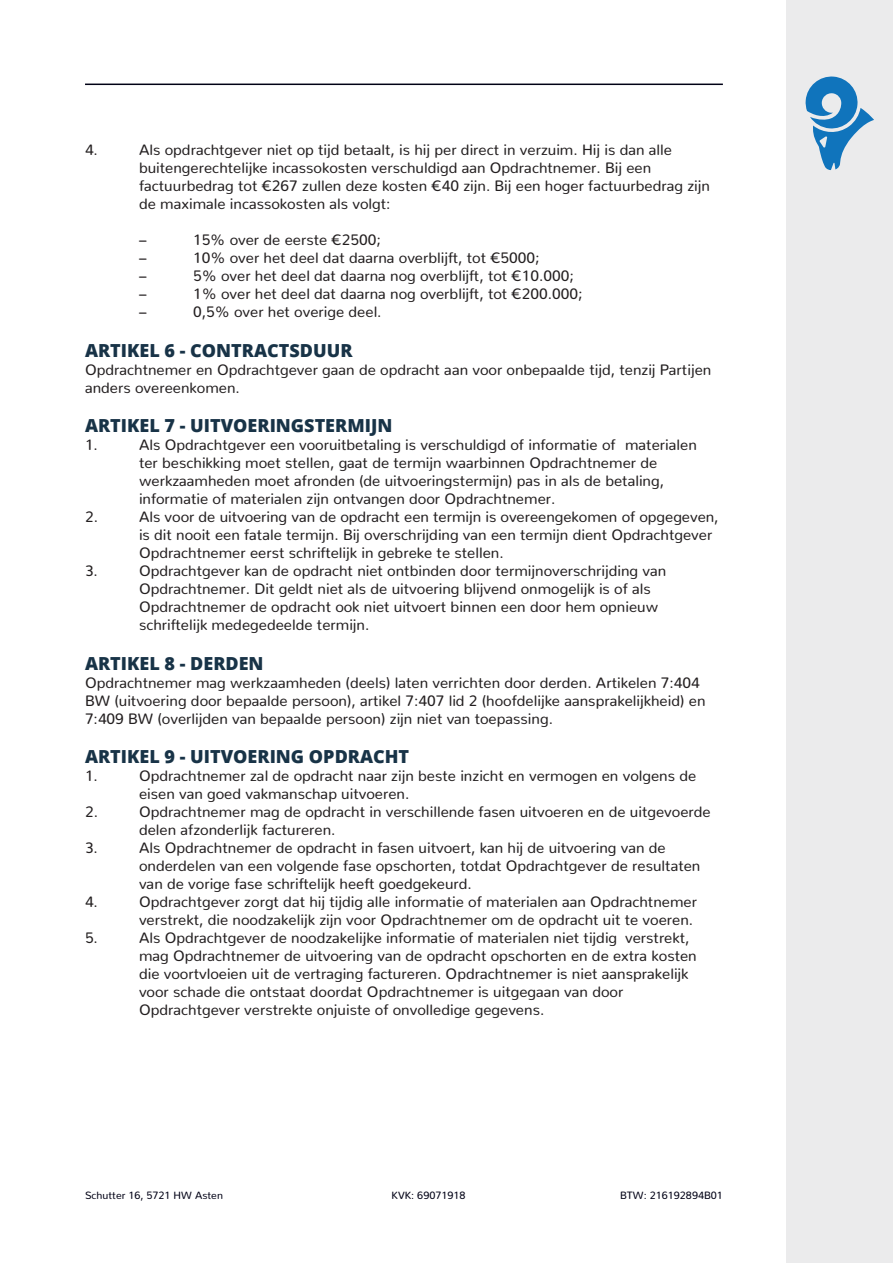
<style>
.page{position:relative;width:893px;height:1263px;background:#fff}
.page>*{position:absolute;margin:0;border:0;box-sizing:border-box;transform-origin:0 0}
.t1{font:800 18px "Open Sans";color:#183347}
.t2{font:15px/18px "Nunito";color:#231f20}
.t3{font:10.5px "Nunito";color:#000115}
</style>
<div class="page">
<hr style="left:85px;top:84px;width:638px;height:1px;background:#000115">
<div style="left:787px;top:0;width:106px;height:1263px;background:#ebebec"></div>
<svg style="left:805px;top:76px;width:69px;height:94px"></svg>
<p class="t2" style="left:85px;top:139px;width:14px">4.</p>
<p class="t2" style="left:139px;top:139px;width:573px">Als opdrachtgever niet op tijd betaalt, is hij per direct in verzuim. Hij is dan alle buitengerechtelijke incassokosten verschuldigd aan Opdrachtnemer. Bij een factuurbedrag tot €267 zullen deze kosten €40 zijn. Bij een hoger factuurbedrag zijn de maximale incassokosten als volgt:</p>
<p class="t2" style="left:139px;top:229px;width:9px">–</p>
<p class="t2" style="left:193px;top:229px;width:189px">15% over de eerste €2500;</p>
<p class="t2" style="left:139px;top:247px;width:9px">–</p>
<p class="t2" style="left:193px;top:247px;width:348px">10% over het deel dat daarna overblijft, tot €5000;</p>
<p class="t2" style="left:139px;top:265px;width:9px">–</p>
<p class="t2" style="left:193px;top:265px;width:382px">5% over het deel dat daarna nog overblijft, tot €10.000;</p>
<p class="t2" style="left:139px;top:283px;width:9px">–</p>
<p class="t2" style="left:193px;top:283px;width:391px">1% over het deel dat daarna nog overblijft, tot €200.000;</p>
<p class="t2" style="left:139px;top:301px;width:9px">–</p>
<p class="t2" style="left:193px;top:301px;width:190px">0,5% over het overige deel.</p>
<p class="t1" style="left:85px;top:336px;width:269px">ARTIKEL 6 - CONTRACTSDUUR</p>
<p class="t2" style="left:85px;top:359px;width:628px">Opdrachtnemer en Opdrachtgever gaan de opdracht aan voor onbepaalde tijd, tenzij Partijen anders overeenkomen.</p>
<p class="t1" style="left:85px;top:412px;width:309px">ARTIKEL 7 - UITVOERINGSTERMIJN</p>
<p class="t2" style="left:85px;top:434px;width:14px">1.</p>
<p class="t2" style="left:139px;top:434px;width:559px">Als Opdrachtgever een vooruitbetaling is verschuldigd of informatie of materialen ter beschikking moet stellen, gaat de termijn waarbinnen Opdrachtnemer de werkzaamheden moet afronden (de uitvoeringstermijn) pas in als de betaling, informatie of materialen zijn ontvangen door Opdrachtnemer.</p>
<p class="t2" style="left:85px;top:506px;width:14px">2.</p>
<p class="t2" style="left:139px;top:506px;width:581px">Als voor de uitvoering van de opdracht een termijn is overeengekomen of opgegeven, is dit nooit een fatale termijn. Bij overschrijding van een termijn dient Opdrachtgever<br>Opdrachtnemer eerst schriftelijk in gebreke te stellen.</p>
<p class="t2" style="left:85px;top:560px;width:14px">3.</p>
<p class="t2" style="left:139px;top:560px;width:529px">Opdrachtgever kan de opdracht niet ontbinden door termijnoverschrijding van Opdrachtnemer. Dit geldt niet als de uitvoering blijvend onmogelijk is of als Opdrachtnemer de opdracht ook niet uitvoert binnen een door hem opnieuw schriftelijk medegedeelde termijn.</p>
<p class="t1" style="left:85px;top:650px;width:180px">ARTIKEL 8 - DERDEN</p>
<p class="t2" style="left:85px;top:672px;width:622px">Opdrachtnemer mag werkzaamheden (deels) laten verrichten door derden. Artikelen 7:404<br>BW (uitvoering door bepaalde persoon), artikel 7:407 lid 2 (hoofdelijke aansprakelijkheid) en<br>7:409 BW (overlijden van bepaalde persoon) zijn niet van toepassing.</p>
<p class="t1" style="left:85px;top:743px;width:326px">ARTIKEL 9 - UITVOERING OPDRACHT</p>
<p class="t2" style="left:85px;top:765px;width:14px">1.</p>
<p class="t2" style="left:139px;top:765px;width:559px">Opdrachtnemer zal de opdracht naar zijn beste inzicht en vermogen en volgens de eisen van goed vakmanschap uitvoeren.</p>
<p class="t2" style="left:85px;top:801px;width:14px">2.</p>
<p class="t2" style="left:139px;top:801px;width:573px">Opdrachtnemer mag de opdracht in verschillende fasen uitvoeren en de uitgevoerde delen afzonderlijk factureren.</p>
<p class="t2" style="left:85px;top:837px;width:14px">3.</p>
<p class="t2" style="left:139px;top:837px;width:563px">Als Opdrachtnemer de opdracht in fasen uitvoert, kan hij de uitvoering van de onderdelen van een volgende fase opschorten, totdat Opdrachtgever de resultaten van de vorige fase schriftelijk heeft goedgekeurd.</p>
<p class="t2" style="left:85px;top:891px;width:14px">4.</p>
<p class="t2" style="left:139px;top:891px;width:560px">Opdrachtgever zorgt dat hij tijdig alle informatie of materialen aan Opdrachtnemer verstrekt, die noodzakelijk zijn voor Opdrachtnemer om de opdracht uit te voeren.</p>
<p class="t2" style="left:85px;top:927px;width:14px">5.</p>
<p class="t2" style="left:139px;top:927px;width:559px">Als Opdrachtgever de noodzakelijke informatie of materialen niet tijdig verstrekt, mag Opdrachtnemer de uitvoering van de opdracht opschorten en de extra kosten die voortvloeien uit de vertraging factureren. Opdrachtnemer is niet aansprakelijk voor schade die ontstaat doordat Opdrachtnemer is uitgegaan van door Opdrachtgever verstrekte onjuiste of onvolledige gegevens.</p>
<p class="t3" style="left:85px;top:1186px;width:139px">Schutter 16, 5721 HW Asten</p>
<p class="t3" style="left:391px;top:1186px;width:76px">KVK: 69071918</p>
<p class="t3" style="left:620px;top:1186px;width:104px">BTW: 216192894B01</p>
</div>
